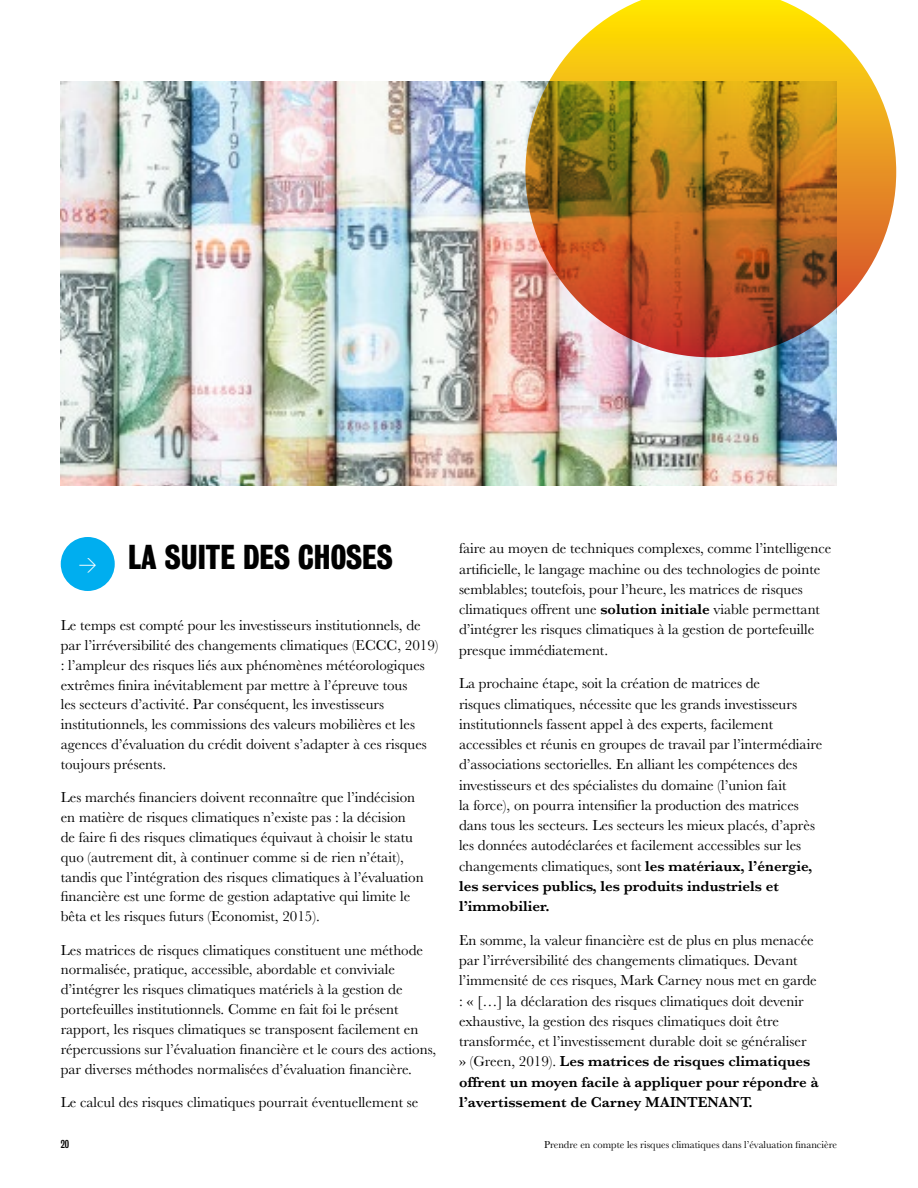
<style>
.page{position:relative;width:918px;height:1188px;background:#fff}
.page>*{position:absolute;margin:0;border:0;box-sizing:border-box;transform-origin:0 0}
.Subhead_Bureau_24pt{font:31.5px "Bureau Grotesque Three Seven";color:#000}
.t1{font:18px "DIN Light Alternate";color:#fff}
.Body_Copy{font:15px/20.2px "Baskerville";color:#000}
.t2{font:10.5px "Baskerville";color:#000}
.t3{font:10.5px "Bureau Grotesque Three Three";color:#000}
.s1{font-weight:600}
</style>
<div class="page">
<div style="left:61px;top:537px;width:54px;height:54px;background:#00aeef;border-radius:50%"></div>
<img style="left:61px;top:81px;width:776px;height:405px">
<img style="left:525px;top:0;width:371px;height:357px">
<p class="t1" style="left:79px;top:551px;width:20px">&gt;</p>
<p class="Subhead_Bureau_24pt" style="left:128px;top:539px;width:266px">LA SUITE DES CHOSES</p>
<p class="Body_Copy" style="left:61px;top:616px;width:379px;line-height:19.8px">Le temps est compté pour les investisseurs institutionnels, de par l’irréversibilité des changements climatiques (ECCC, 2019) : l’ampleur des risques liés aux phénomènes météorologiques extrêmes finira inévitablement par mettre à l’épreuve tous<br>les secteurs d’activité. Par conséquent, les investisseurs institutionnels, les commissions des valeurs mobilières et les agences d’évaluation du crédit doivent s’adapter à ces risques toujours présents.</p>
<p class="Body_Copy" style="left:61px;top:788px;width:365px;line-height:19.8px">Les marchés financiers doivent reconnaître que l’indécision en matière de risques climatiques n’existe pas : la décision de faire fi des risques climatiques équivaut à choisir le statu quo (autrement dit, à continuer comme si de rien n’était), tandis que l’intégration des risques climatiques à l’évaluation financière est une forme de gestion adaptative qui limite le bêta et les risques futurs (Economist, 2015).</p>
<p class="Body_Copy" style="left:61px;top:940px;width:377px;line-height:19.8px">Les matrices de risques climatiques constituent une méthode normalisée, pratique, accessible, abordable et conviviale d’intégrer les risques climatiques matériels à la gestion de portefeuilles institutionnels. Comme en fait foi le présent rapport, les risques climatiques se transposent facilement en répercussions sur l’évaluation financière et le cours des actions, par diverses méthodes normalisées d’évaluation financière.</p>
<p class="Body_Copy" style="left:61px;top:1092px;width:359px">Le calcul des risques climatiques pourrait éventuellement se</p>
<p class="Body_Copy" style="left:459px;top:539px;width:374px">faire au moyen de techniques complexes, comme l’intelligence artificielle, le langage machine ou des technologies de pointe semblables; toutefois, pour l’heure, les matrices de risques climatiques offrent une <span class="s1">solution initiale</span> viable permettant d’intégrer les risques climatiques à la gestion de portefeuille presque immédiatement.</p>
<p class="Body_Copy" style="left:459px;top:674px;width:365px">La prochaine étape, soit la création de matrices de<br>risques climatiques, nécessite que les grands investisseurs institutionnels fassent appel à des experts, facilement accessibles et réunis en groupes de travail par l’intermédiaire d’associations sectorielles. En alliant les compétences des investisseurs et des spécialistes du domaine (l’union fait<br>la force), on pourra intensifier la production des matrices dans tous les secteurs. Les secteurs les mieux placés, d’après les données autodéclarées et facilement accessibles sur les changements climatiques, sont <span class="s1">les matériaux, l’énergie, les services publics, les produits industriels et l’immobilier.</span></p>
<p class="Body_Copy" style="left:459px;top:930px;width:361px">En somme, la valeur financière est de plus en plus menacée par l’irréversibilité des changements climatiques. Devant l’immensité de ces risques, Mark Carney nous met en garde : « […] la déclaration des risques climatiques doit devenir exhaustive, la gestion des risques climatiques doit être transformée, et l’investissement durable doit se généraliser<br>» (Green, 2019). <span class="s1">Les matrices de risques climatiques offrent un moyen facile à appliquer pour répondre à l’avertissement de Carney MAINTENANT.</span></p>
<p class="t3" style="left:61px;top:1138px;width:10px">20</p>
<p class="t2" style="left:544px;top:1138px;width:294px">Prendre en compte les risques climatiques dans l’évaluation financière</p>
</div>
